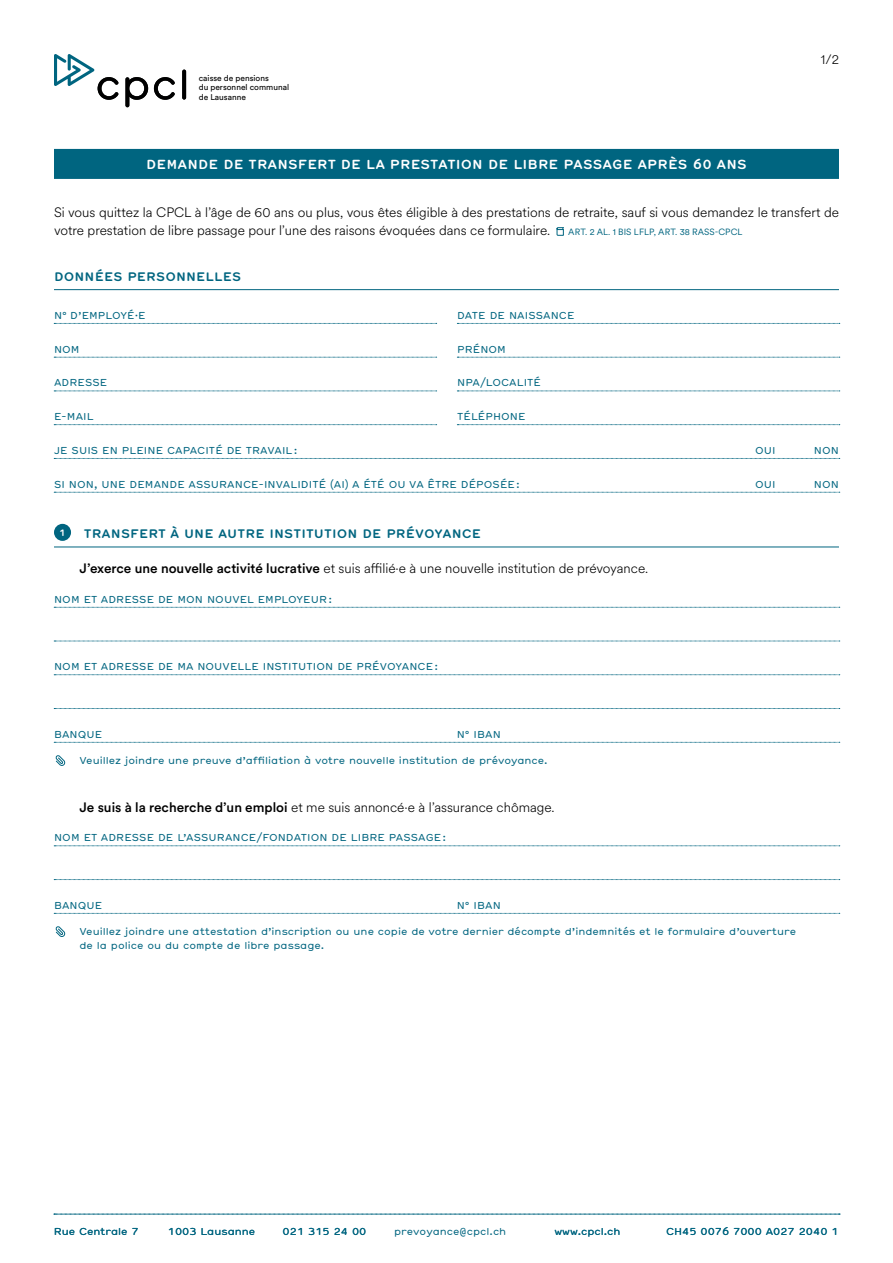
<style>
.page{position:relative;width:893px;height:1263px;background:#fff}
.page>*{position:absolute;margin:0;border:0;box-sizing:border-box;transform-origin:0 0}
.t1{font:300 13.5px/18px "Circular XX";color:#000}
.t2{font:700 12.75px "Hermes";letter-spacing:.01em;color:#fff}
.t3{font:700 12px "Hermes";letter-spacing:.01em;color:#006580}
.t4{font:9.75px/13.5px "Hermes";color:#006580}
.t5{font:9px "Circular XX";letter-spacing:.01em;color:#006580}
.t6{font:700 9px "Hermes";color:#fff}
.t7{font:8.4px/9.1px "Circular XX";color:#000}
.s1{font-weight:500}
</style>
<div class="page">
<svg style="left:54px;top:1214px;width:786px;height:1px"></svg>
<svg style="left:125px;top:77px;width:23px;height:30px"></svg>
<svg style="left:154px;top:77px;width:21px;height:23px"></svg>
<svg style="left:182px;top:70px;width:4px;height:30px"></svg>
<svg style="left:54px;top:54px;width:64px;height:46px"></svg>
<div style="left:54px;top:149px;width:785px;height:30px;background:#006580"></div>
<hr style="left:54px;top:289px;width:785px;height:1px;background:#006580">
<svg style="left:556px;top:227px;width:8px;height:9px"></svg>
<svg style="left:54px;top:323px;width:383px;height:1px"></svg>
<svg style="left:54px;top:357px;width:383px;height:1px"></svg>
<svg style="left:54px;top:391px;width:383px;height:1px"></svg>
<svg style="left:54px;top:424px;width:383px;height:1px"></svg>
<svg style="left:457px;top:323px;width:383px;height:1px"></svg>
<svg style="left:457px;top:357px;width:383px;height:1px"></svg>
<svg style="left:457px;top:391px;width:383px;height:1px"></svg>
<svg style="left:457px;top:424px;width:383px;height:1px"></svg>
<svg style="left:54px;top:458px;width:786px;height:1px"></svg>
<svg style="left:54px;top:492px;width:786px;height:1px"></svg>
<hr style="left:54px;top:547px;width:785px;height:1px;background:#006580">
<svg style="left:54px;top:607px;width:786px;height:1px"></svg>
<svg style="left:54px;top:641px;width:786px;height:1px"></svg>
<svg style="left:54px;top:674px;width:786px;height:1px"></svg>
<svg style="left:54px;top:708px;width:786px;height:1px"></svg>
<svg style="left:54px;top:742px;width:786px;height:1px"></svg>
<svg style="left:54px;top:845px;width:786px;height:1px"></svg>
<svg style="left:54px;top:879px;width:786px;height:1px"></svg>
<svg style="left:54px;top:913px;width:786px;height:1px"></svg>
<div style="left:54px;top:524px;width:17px;height:17px;background:#006580;border-radius:50%"></div>
<svg style="left:55px;top:755px;width:11px;height:11px"></svg>
<svg style="left:55px;top:926px;width:11px;height:11px"></svg>
<p class="t7" style="left:199px;top:73px;width:92px">caisse de pensions<br>du personnel communal de Lausanne</p>
<h1 class="t1" style="left:821px;top:50px;width:20px">1/2</h1>
<h2 class="t2" style="left:146px;top:155px;width:602px">DEMANDE DE TRANSFERT DE LA PRESTATION DE LIBRE PASSAGE APRÈS 60 ANS</h2>
<h1 class="t1" style="left:54px;top:202px;width:786px">Si vous quittez la CPCL à l’âge de 60 ans ou plus, vous êtes éligible à des prestations de retraite, sauf si vous demandez le transfert de votre prestation de libre passage pour l’une des raisons évoquées dans ce formulaire.</h1>
<p class="t5" style="left:568px;top:225px;width:176px">ART. 2 AL. 1 BIS LFLP, ART. 38 RASS‑CPCL</p>
<p class="t3" style="left:54px;top:267px;width:189px">DONNÉES PERSONNELLES</p>
<p class="t4" style="left:54px;top:308px;width:93px">N° D’EMPLOYÉ·E</p>
<p class="t4" style="left:54px;top:342px;width:27px">NOM</p>
<p class="t4" style="left:54px;top:376px;width:55px">ADRESSE</p>
<p class="t4" style="left:54px;top:409px;width:41px">E- MAIL</p>
<p class="t4" style="left:457px;top:308px;width:119px">DATE DE NAISSANCE</p>
<p class="t4" style="left:457px;top:342px;width:50px">PRÉNOM</p>
<p class="t4" style="left:457px;top:376px;width:85px">NPA/LOCALITÉ</p>
<p class="t4" style="left:457px;top:409px;width:70px">TÉLÉPHONE</p>
<p class="t4" style="left:54px;top:443px;width:245px">JE SUIS EN PLEINE CAPACITÉ DE TRAVAIL :</p>
<p class="t4" style="left:755px;top:443px;width:22px">OUI</p>
<p class="t4" style="left:814px;top:443px;width:27px">NON</p>
<p class="t4" style="left:54px;top:477px;width:467px">SI NON, UNE DEMANDE ASSURANCE‑INVALIDITÉ (AI) A ÉTÉ OU VA ÊTRE DÉPOSÉE :</p>
<p class="t4" style="left:755px;top:477px;width:22px">OUI</p>
<p class="t4" style="left:814px;top:477px;width:27px">NON</p>
<p class="t6" style="left:59px;top:526px;width:8px">1</p>
<p class="t3" style="left:84px;top:525px;width:399px">TRANSFERT À UNE AUTRE INSTITUTION DE PRÉVOYANCE</p>
<h1 class="t1" style="left:80px;top:559px;width:570px"><span class="s1">J’exerce une nouvelle activité lucrative</span> et suis affilié·e à une nouvelle institution de prévoyance.</h1>
<p class="t4" style="left:54px;top:592px;width:280px">NOM ET ADRESSE DE MON NOUVEL EMPLOYEUR :</p>
<p class="t4" style="left:54px;top:659px;width:386px">NOM ET ADRESSE DE MA NOUVELLE INSTITUTION DE PRÉVOYANCE :</p>
<p class="t4" style="left:54px;top:727px;width:50px">BANQUE</p>
<p class="t4" style="left:457px;top:727px;width:46px">N° IBAN</p>
<p class="t4" style="left:80px;top:753px;width:470px">Veuillez joindre une preuve d’affiliation à votre nouvelle institution de prévoyance.</p>
<h1 class="t1" style="left:80px;top:797px;width:477px"><span class="s1">Je suis à la recherche d’un emploi</span> et me suis annoncé·e à l’assurance chômage.</h1>
<p class="t4" style="left:54px;top:830px;width:394px">NOM ET ADRESSE DE L’ASSURANCE/FONDATION DE LIBRE PASSAGE :</p>
<p class="t4" style="left:54px;top:898px;width:50px">BANQUE</p>
<p class="t4" style="left:457px;top:898px;width:46px">N° IBAN</p>
<p class="t4" style="left:80px;top:924px;width:718px">Veuillez joindre une attestation d’inscription ou une copie de votre dernier décompte d’indemnités et le formulaire d’ouverture de la police ou du compte de libre passage.</p>
<p class="t4" style="left:54px;top:1224px;width:86px">Rue Centrale 7</p>
<p class="t4" style="left:168px;top:1224px;width:89px">1003 Lausanne</p>
<p class="t4" style="left:283px;top:1224px;width:85px">021 315 24 00</p>
<p class="t4" style="left:394px;top:1224px;width:114px">prevoyance@cpcl.ch</p>
<p class="t4" style="left:554px;top:1224px;width:68px">www.cpcl.ch</p>
<p class="t4" style="left:666px;top:1224px;width:174px">CH45 0076 7000 A027 2040 1</p>
</div>
